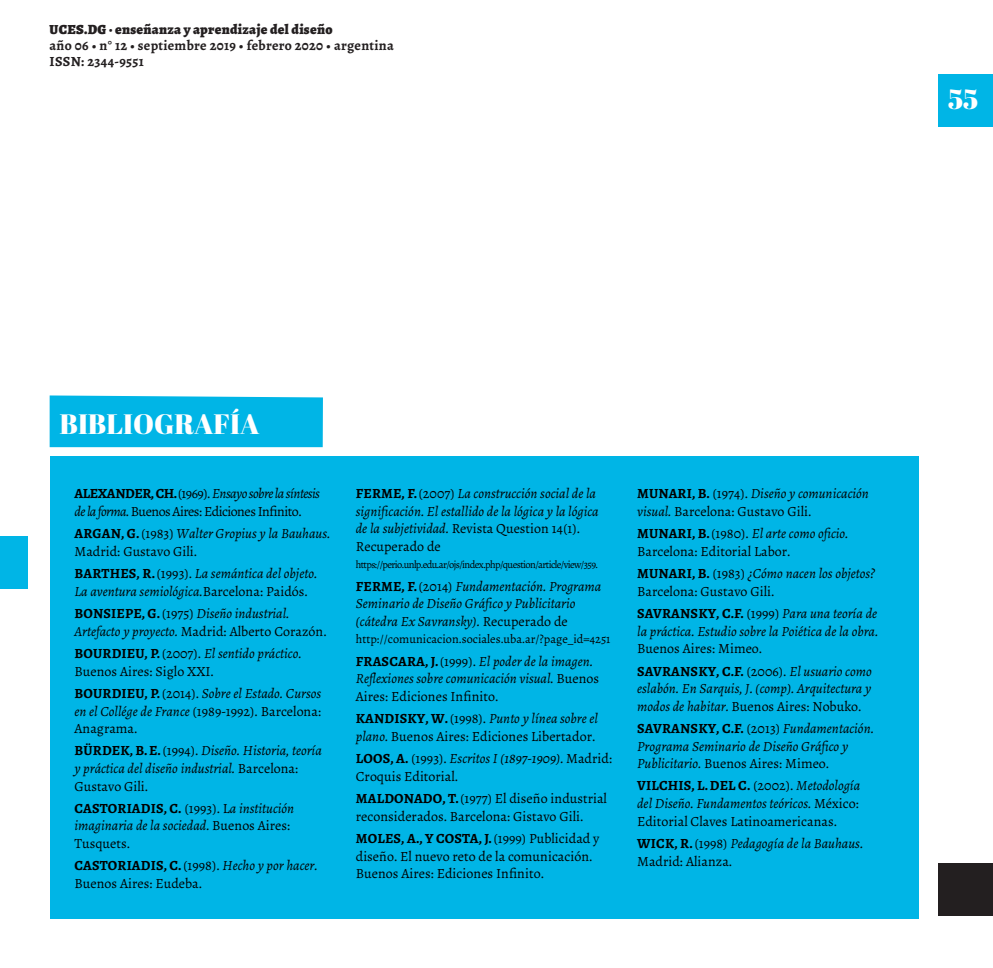
<style>
.page{position:relative;width:993px;height:968px;background:#fff}
.page>*{position:absolute;margin:0;border:0;box-sizing:border-box;transform-origin:0 0}
.t1{font:28px "Abril Fatface";color:#fff}
.t2{font:italic 14px/17.5px "Alegreya";color:#000}
.t3{font:14px/17.5px "Alegreya";color:#000}
.t4{font:14px/17.5px "Alegreya";letter-spacing:-.04em;color:#000}
.t5{font:700 14px/15.8px "Alegreya";letter-spacing:.02em;color:#231f20}
.t6{font:900 14px "Alegreya";letter-spacing:.02em;color:#231f20}
.t7{font:12.25px "Alegreya";color:#000}
.t8{font:10.5px "Alegreya";letter-spacing:-.06em;color:#000}
.s1{font-weight:700}
.s2{font-style:italic}
.s3{font-weight:700;font-style:normal}
.s4{font-style:normal}
</style>
<div class="page">
<div style="left:937px;top:74px;width:55px;height:53px;background:#00b5e6"></div>
<div style="left:50px;top:456px;width:868px;height:462px;background:#00b5e6"></div>
<div style="left:50px;top:395px;width:273px;height:52px;background:#00b5e6"></div>
<div style="left:937px;top:863px;width:55px;height:52px;background:#231f20"></div>
<div style="left:0;top:536px;width:28px;height:52px;background:#00b5e6"></div>
<p class="t6" style="left:50px;top:20px;width:284px">UCES.DG · enseñanza y aprendizaje del diseño</p>
<p class="t5" style="left:50px;top:37px;width:345px">año 06 • n° 12 • septiembre 2019 • febrero 2020 • argentina<br>ISSN: 2344-9551</p>
<p class="t1" style="left:947px;top:79px;width:32px">55</p>
<p class="t1" style="left:60px;top:404px;width:201px">BIBLIOGRAFÍA</p>
<p class="t4" style="left:74px;top:484px;width:247px"><span class="s1">ALEXANDER, CH.</span>(1969). <span class="s2">Ensayo sobre la síntesis de la forma.</span> Buenos Aires: Ediciones Infinito.</p>
<p class="t3" style="left:74px;top:524px;width:257px"><span class="s1">ARGAN, G.</span> (1983) <span class="s2">Walter Gropius y la Bauhaus.<br></span>Madrid: Gustavo Gili.</p>
<p class="t2" style="left:74px;top:564px;width:244px"><span class="s3">BARTHES, R.</span> <span class="s4">(1993).</span> La semántica del objeto.<br>La aventura semiológica.<span class="s4">Barcelona: Paidós.</span></p>
<p class="t2" style="left:74px;top:604px;width:254px"><span class="s3">BONSIEPE, G.</span> <span class="s4">(1975)</span> Diseño industrial.<br>Artefacto y proyecto. <span class="s4">Madrid: Alberto Corazón.</span></p>
<p class="t3" style="left:74px;top:644px;width:228px"><span class="s1">BOURDIEU, P.</span> (2007). <span class="s2">El sentido práctico.<br></span>Buenos Aires: Siglo XXI.</p>
<p class="t2" style="left:74px;top:684px;width:248px;text-align:justify"><span class="s3">BOURDIEU, P.</span> <span class="s4">(2014).</span> Sobre el Estado. Cursos en el Collége de France <span class="s4">(1989-1992). Barcelona:<br>Anagrama.</span></p>
<p class="t2" style="left:74px;top:742px;width:249px"><span class="s3">BÜRDEK, B. E.</span> <span class="s4">(1994).</span> Diseño. Historia, teoría y práctica del diseño industrial. <span class="s4">Barcelona:<br>Gustavo Gili.</span></p>
<p class="t2" style="left:74px;top:799px;width:221px"><span class="s3">CASTORIADIS, C.</span> <span class="s4">(1993). L</span>a institución imaginaria de la sociedad. <span class="s4">Buenos Aires:<br>Tusquets.</span></p>
<p class="t3" style="left:74px;top:857px;width:244px"><span class="s1">CASTORIADIS, C.</span> (1998). <span class="s2">Hecho y por hacer.<br></span>Buenos Aires: Eudeba.</p>
<p class="t2" style="left:356px;top:484px;width:244px"><span class="s3">FERME, F.</span> <span class="s4">(2007)</span> La construcción social de la significación. El estallido de la lógica y la lógica de la subjetividad. <span class="s4">Revista Question 14(1).<br>Recuperado de</span></p>
<p class="t8" style="left:356px;top:558px;width:244px">https://perio.unlp.edu.ar/ojs/index.php/question/article/view/359.</p>
<p class="t2" style="left:356px;top:577px;width:247px"><span class="s3">FERME, F.</span> <span class="s4">(2014)</span> Fundamentación. Programa<br>Seminario de Diseño Gráfico y Publicitario (cátedra Ex Savransky). <span class="s4">Recuperado de</span></p>
<p class="t7" style="left:356px;top:631px;width:256px">http://comunicacion.sociales.uba.ar/?page_id=4251</p>
<p class="t2" style="left:356px;top:652px;width:245px"><span class="s3">FRASCARA, J.</span> <span class="s4">(1999).</span> El poder de la imagen.<br>Reflexiones sobre comunicación visual. <span class="s4">Buenos<br>Aires: Ediciones Infinito.</span></p>
<p class="t3" style="left:356px;top:709px;width:244px"><span class="s1">KANDISKY, W.</span> (1998). <span class="s2">Punto y línea sobre el plano.</span> Buenos Aires: Ediciones Libertador.</p>
<p class="t3" style="left:356px;top:749px;width:258px"><span class="s1">LOOS, A.</span> (1993). <span class="s2">Escritos I (1897-1909).</span> Madrid:<br>Croquis Editorial.</p>
<p class="t3" style="left:356px;top:789px;width:252px"><span class="s1">MALDONADO, T.</span> (1977) El diseño industrial reconsiderados. Barcelona: Gistavo Gili.</p>
<p class="t3" style="left:356px;top:829px;width:245px"><span class="s1">MOLES, A., Y COSTA, J.</span> (1999) Publicidad y diseño. El nuevo reto de la comunicación.<br>Buenos Aires: Ediciones Infinito.</p>
<p class="t3" style="left:637px;top:484px;width:233px"><span class="s1">MUNARI, B.</span> (1974). <span class="s2">Diseño y comunicación visual.</span> Barcelona: Gustavo Gili.</p>
<p class="t3" style="left:637px;top:524px;width:213px"><span class="s1">MUNARI, B.</span> (1980). <span class="s2">El arte como oficio.<br></span>Barcelona: Editorial Labor.</p>
<p class="t3" style="left:637px;top:564px;width:239px"><span class="s1">MUNARI, B.</span> (1983) <span class="s2">¿Cómo nacen los objetos?<br></span>Barcelona: Gustavo Gili.</p>
<p class="t2" style="left:637px;top:604px;width:242px;text-align:justify"><span class="s3">SAVRANSKY, C.F.</span> <span class="s4">(1999)</span> Para una teoría de la práctica. Estudio sobre la Poiética de la obra.<br><span class="s4">Buenos Aires: Mimeo.</span></p>
<p class="t2" style="left:637px;top:662px;width:236px;text-align:justify"><span class="s3">SAVRANSKY, C.F.</span> <span class="s4">(2006).</span> El usuario como eslabón. En Sarquis, J. (comp). Arquitectura y modos de habitar. <span class="s4">Buenos Aires: Nobuko.</span></p>
<p class="t2" style="left:637px;top:719px;width:238px"><span class="s3">SAVRANSKY, C.F.</span> <span class="s4">(2013)</span> Fundamentación.<br>Programa Seminario de Diseño Gráfico y<br>Publicitario. <span class="s4">Buenos Aires: Mimeo.</span></p>
<p class="t3" style="left:637px;top:777px;width:225px;text-align:justify"><span class="s1">VILCHIS, L. DEL C.</span> (2002). <span class="s2">Metodología del Diseño. Fundamentos teóricos.</span> México:<br>Editorial Claves Latinoamericanas.</p>
<p class="t3" style="left:637px;top:834px;width:227px"><span class="s1">WICK, R.</span> (1998) <span class="s2">Pedagogía de la Bauhaus.<br></span>Madrid: Alianza.</p>
</div>
